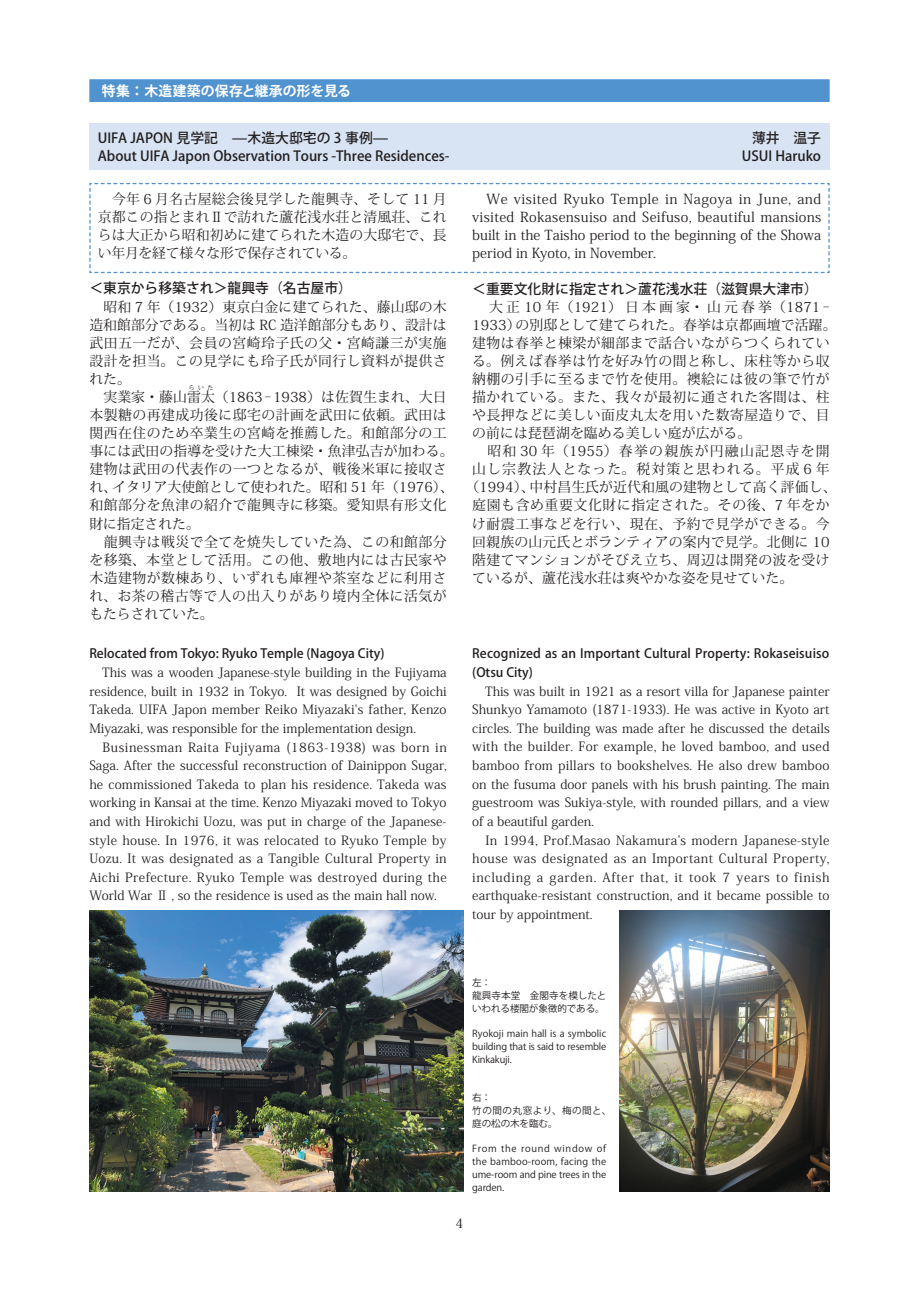
<style>
.page{position:relative;width:919px;height:1289px;background:#fff}
.page>*{position:absolute;margin:0;border:0;box-sizing:border-box;transform-origin:0 0}
.t1{font:13.8px/18.1px "Koz Min Pro";letter-spacing:.035em;color:#231f20;text-align:justify}
.t2{font:13.8px/18px "Koz Min Pro";letter-spacing:.015em;color:#231f20}
.t3{font:500 13.8px "Koz Go Pro";color:#231f20}
.t4{font:13.8px "Koz Min Pro";letter-spacing:.01em;color:#231f20}
.t5{font:13.8px "Koz Min Pro";letter-spacing:.12em;color:#231f20}
.t6{font:13.8px "Koz Min Pro";letter-spacing:.095em;color:#231f20}
.t7{font:13.8px "Koz Min Pro";letter-spacing:.085em;color:#231f20}
.t8{font:700 13.8px "Koz Go Pro";letter-spacing:.015em;color:#fff}
.t9{font:12.75px/18.6px "Koz Min Pro";letter-spacing:.005em;color:#231f20}
.t10{font:500 12.75px/18.6px "Koz Go Pro";letter-spacing:.01em;color:#231f20}
.t11{font:9.6px/12.8px "Koz Go Std";letter-spacing:-.01em;color:#231f20;text-align:justify}
.t12{font:9.6px/12.8px "Koz Go Std";letter-spacing:.045em;color:#231f20}
.t13{font:800 6.45px "Koz Min Pro";color:#231f20}
</style>
<div class="page">
<div style="left:90px;top:80px;width:738px;height:21px;background:#5193ce"></div>
<div style="left:89px;top:79px;width:740px;height:23px;border:2px solid #5193ce"></div>
<div style="left:89px;top:123px;width:740px;height:47px;background:#d8e4f3"></div>
<img style="left:619px;top:910px;width:210px;height:281px">
<img style="left:89px;top:910px;width:375px;height:281px">
<svg style="left:89px;top:182px;width:741px;height:92px"></svg>
<p class="t8" style="left:102px;top:82px;width:251px">特集：木造建築の保存と継承の形を見る</p>
<p class="t3" style="left:98px;top:129px;width:292px">UIFA JAPON 見学記　—木造大邸宅の 3 事例—</p>
<p class="t3" style="left:752px;top:129px;width:71px">薄井　温子</p>
<p class="t3" style="left:98px;top:147px;width:353px">About UIFA Japon Observation Tours -Three Residences-</p>
<p class="t3" style="left:741px;top:147px;width:81px">USUI Haruko</p>
<p class="t1" style="left:98px;top:189px;width:350px">　今年 6 月名古屋総会後見学した龍興寺、そして 11 月京都この指とまれⅡで訪れた蘆花浅水荘と清風荘、これらは大正から昭和初めに建てられた木造の大邸宅で、長い年月を経て様々な形で保存されている。</p>
<p class="t1" style="left:472px;top:189px;width:350px">　We visited Ryuko Temple in Nagoya in June, and visited Rokasensuiso and Seifuso, beautiful mansions built in the Taisho period to the beginning of the Showa period in Kyoto, in November.</p>
<p class="t3" style="left:89px;top:279px;width:264px">＜東京から移築され＞龍興寺（名古屋市）</p>
<p class="t2" style="left:89px;top:297px;width:359px">　昭和 7 年（1932）東京白金に建てられた、藤山邸の木造和館部分である。当初は RC 造洋館部分もあり、設計は武田五一だが、会員の宮崎玲子氏の父・宮崎謙三が実施設計を担当。この見学にも玲子氏が同行し資料が提供された。<br>　実業家・藤山雷太（1863 − 1938）は佐賀生まれ、大日</p>
<p class="t13" style="left:188px;top:382px;width:26px">らいた</p>
<p class="t1" style="left:89px;top:405px;width:366px;text-align:left">本製糖の再建成功後に邸宅の計画を武田に依頼。武田は関西在住のため卒業生の宮崎を推薦した。和館部分の工事には武田の指導を受けた大工棟梁・魚津弘吉が加わる。建物は武田の代表作の一つとなるが、戦後米軍に接収され、イタリア大使館として使われた。昭和 51 年（1976）、和館部分を魚津の紹介で龍興寺に移築。愛知県有形文化財に指定された。<br>　龍興寺は戦災で全てを焼失していた為、この和館部分を移築、本堂として活用。この他、敷地内には古民家や木造建物が数棟あり、いずれも庫裡や茶室などに利用され、お茶の稽古等で人の出入りがあり境内全体に活気がもたらされていた。</p>
<p class="t10" style="left:89px;top:645px;width:297px">Relocated from Tokyo: Ryuko Temple (Nagoya City)</p>
<p class="t9" style="left:89px;top:662px;width:359px">　This was a wooden Japanese-style building in the Fujiyama residence, built in 1932 in Tokyo. It was designed by Goichi Takeda. UIFA Japon member Reiko Miyazaki's father, Kenzo Miyazaki, was responsible for the implementation design.　Businessman Raita Fujiyama (1863-1938) was born in Saga. After the successful reconstruction of Dainippon Sugar, he commissioned Takeda to plan his residence. Takeda was working in Kansai at the time. Kenzo Miyazaki moved to Tokyo and with Hirokichi Uozu, was put in charge of the Japanese&shy;style house. In 1976, it was relocated to Ryuko Temple by Uozu. It was designated as a Tangible Cultural Property in Aichi Prefecture. Ryuko Temple was destroyed during the World War Ⅱ , so the residence is used as the main hall now.</p>
<p class="t3" style="left:472px;top:279px;width:347px">＜重要文化財に指定され＞蘆花浅水荘（滋賀県大津市）</p>
<p class="t5" style="left:472px;top:297px;width:359px">　大正 10 年（1921）日本画家・山元春挙（1871−</p>
<p class="t4" style="left:472px;top:315px;width:366px">1933）の別邸として建てられた。春挙は京都画壇で活躍。</p>
<p class="t1" style="left:472px;top:333px;width:359px">建物は春挙と棟梁が細部まで話合いながらつくられてい</p>
<p class="t1" style="left:472px;top:351px;width:359px">る。例えば春挙は竹を好み竹の間と称し、床柱等から収</p>
<p class="t1" style="left:472px;top:369px;width:359px">納棚の引手に至るまで竹を使用。襖絵には彼の筆で竹が</p>
<p class="t1" style="left:472px;top:387px;width:359px">描かれている。また、我々が最初に通された客間は、柱</p>
<p class="t1" style="left:472px;top:405px;width:359px">や長押などに美しい面皮丸太を用いた数寄屋造りで、目</p>
<p class="t4" style="left:472px;top:423px;width:281px">の前には琵琶湖を臨める美しい庭が広がる。</p>
<p class="t6" style="left:472px;top:441px;width:359px">　昭和 30 年（1955）春挙の親族が円融山記恩寺を開</p>
<p class="t7" style="left:472px;top:459px;width:359px">山し宗教法人となった。税対策と思われる。平成 6 年</p>
<p class="t4" style="left:465px;top:477px;width:372px">（1994）、中村昌生氏が近代和風の建物として高く評価し、</p>
<p class="t1" style="left:472px;top:496px;width:359px">庭園も含め重要文化財に指定された。その後、7 年をか</p>
<p class="t1" style="left:472px;top:514px;width:359px">け耐震工事などを行い、現在、予約で見学ができる。今</p>
<p class="t2" style="left:472px;top:532px;width:359px">回親族の山元氏とボランティアの案内で見学。北側に 10</p>
<p class="t1" style="left:472px;top:550px;width:359px">階建てマンションがそびえ立ち、周辺は開発の波を受け</p>
<p class="t4" style="left:472px;top:568px;width:322px">ているが、蘆花浅水荘は爽やかな姿を見せていた。</p>
<p class="t10" style="left:472px;top:645px;width:358px">Recognized as an Important Cultural Property: Rokaseisuiso (Otsu City)</p>
<p class="t9" style="left:472px;top:681px;width:359px">　This was built in 1921 as a resort villa for Japanese painter Shunkyo Yamamoto (1871-1933). He was active in Kyoto art circles. The building was made after he discussed the details with the builder. For example, he loved bamboo, and used bamboo from pillars to bookshelves. He also drew bamboo on the fusuma door panels with his brush painting. The main guestroom was Sukiya-style, with rounded pillars, and a view of a beautiful garden.<br>　In 1994, Prof.Masao Nakamura’s modern Japanese-style house was designated as an Important Cultural Property, including a garden. After that, it took 7 years to finish earthquake-resistant construction, and it became possible to tour by appointment.</p>
<p class="t11" style="left:472px;top:976px;width:136px;text-align:left">左：<br>龍興寺本堂　金閣寺を模したといわれる楼閣が象徴的である。</p>
<p class="t11" style="left:472px;top:1027px;width:136px">Ryokoji main hall is a symbolic building that is said to resemble Kinkakuji.</p>
<p class="t12" style="left:472px;top:1091px;width:140px">右：<br>竹の間の丸窓より、梅の間と、庭の松の木を臨む。</p>
<p class="t11" style="left:472px;top:1142px;width:136px">From the round window of the bamboo-room, facing the ume-room and pine trees in the garden.</p>
<p class="t9" style="left:455px;top:1213px;width:9px">4</p>
</div>
